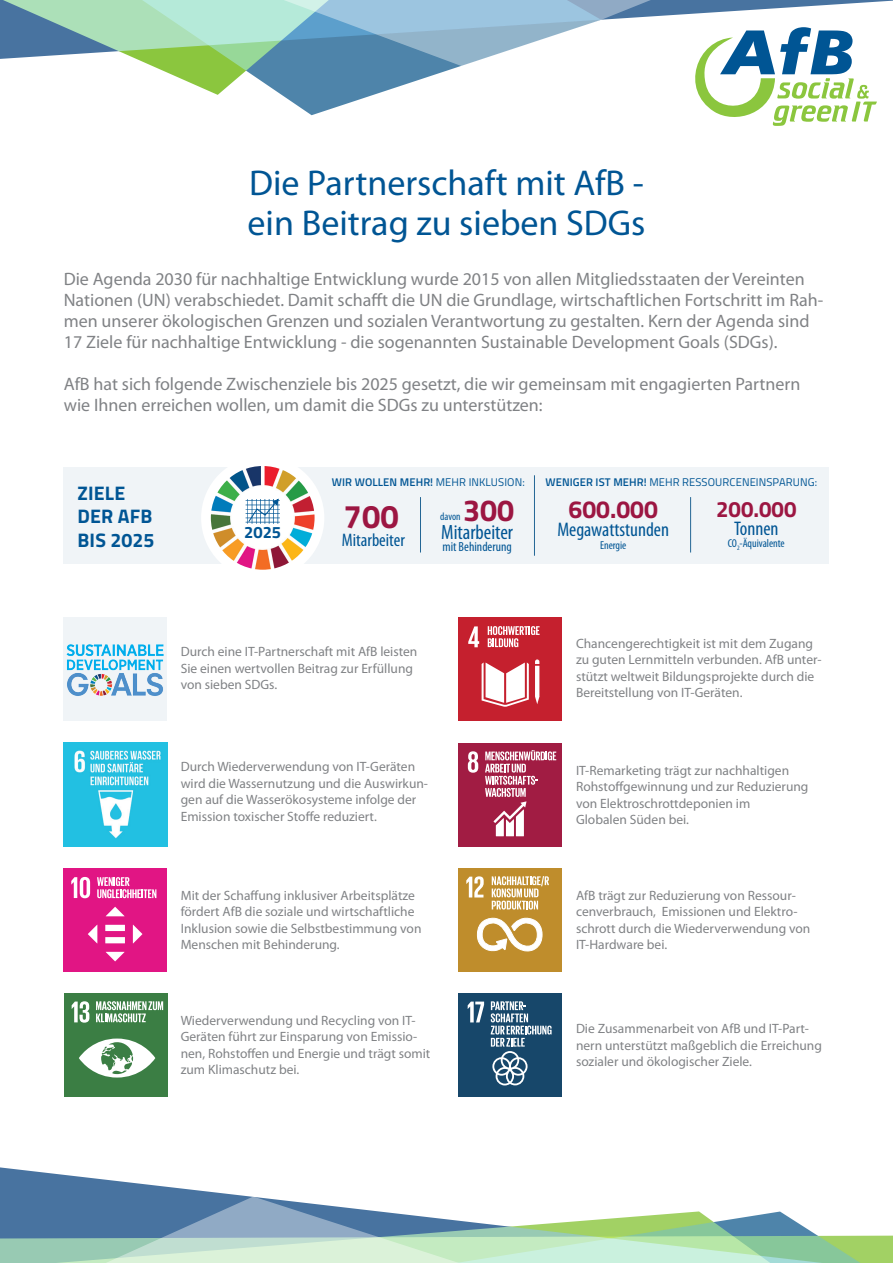
<style>
.page{position:relative;width:893px;height:1263px;background:#fff}
.page>*{position:absolute;margin:0;border:0;box-sizing:border-box;transform-origin:0 0}
.t1{font:36px/40.5px "Myriad Pro";color:#005594}
.t2{font:700 32.7px "Titillium Web";color:#9c1642}
.t3{font:700 30.45px "Titillium Web";color:#9c1642}
.t4{font:700 24.75px "Titillium Web";color:#9c1642}
.t5{font:700 22.2px "Titillium Web";color:#9c1642}
.t6{font:condensed 20.85px "Myriad Pro";color:#005594}
.t7{font:condensed 19.8px "Myriad Pro";color:#005594}
.t8{font:700 19.65px/23.5px "Titillium Web";letter-spacing:.01em;color:#005594}
.t9{font:condensed 18.3px "Myriad Pro";color:#005594}
.t10{font:18px/21px "Myriad Pro";color:#808285}
.t11{font:700 16.5px "Titillium Web";color:#005594}
.t12{font:13.5px/16.5px "Myriad Pro";color:#808285}
.t13{font:condensed 13.35px "Myriad Pro";color:#005594}
.t14{font:condensed 11.4px "Myriad Pro";color:#005594}
.t15{font:11.1px "Titillium Web";letter-spacing:.01em;color:#005594}
.t16{font:600 11.1px "Titillium Web";letter-spacing:.01em;color:#005594}
.t17{font:condensed 10.8px "Myriad Pro";letter-spacing:-.005em;color:#005594}
.s1{font-weight:400}
.s2{font-weight:600}
</style>
<div class="page">
<svg style="left:695px;top:71px;width:182px;height:55px"></svg>
<svg style="left:282px;top:95px;width:91px;height:20px"></svg>
<svg style="left:164px;top:71px;width:282px;height:24px;fill:#4e84aa"></svg>
<svg style="left:0;top:0;width:893px;height:71px"></svg>
<svg style="left:0;top:1167px;width:245px;height:29px"></svg>
<svg style="left:0;top:1196px;width:375px;height:15px;fill:#4873a0"></svg>
<svg style="left:0;top:1211px;width:893px;height:52px;background:#a4c8bb"></svg>
<div style="left:64px;top:467px;width:765px;height:96px;background:#f0f4f7"></div>
<div style="left:64px;top:618px;width:103px;height:103px;background:#f0f4f7"></div>
<div style="left:458px;top:993px;width:104px;height:103px;background:#17476a"></div>
<svg style="left:468px;top:1001px;width:16px;height:21px"></svg>
<svg style="left:491px;top:1001px;width:61px;height:84px"></svg>
<hr style="left:690px;top:497px;width:1px;height:55px;background:#246695">
<hr style="left:420px;top:497px;width:1px;height:55px;background:#246695">
<hr style="left:534px;top:475px;width:1px;height:81px;background:#246695">
<img style="left:206px;top:461px;width:113px;height:114px;border-radius:57px">
<div style="left:201px;top:456px;width:123px;height:123px;border:10px solid #fff;border-radius:50%"></div>
<hr style="left:246px;top:522px;width:34px;height:1px;background:#005594">
<hr style="left:246px;top:513px;width:34px;height:1px;background:#005594">
<hr style="left:246px;top:505px;width:34px;height:1px;background:#005594">
<hr style="left:246px;top:518px;width:34px;height:1px;background:#005594">
<hr style="left:246px;top:509px;width:34px;height:1px;background:#005594">
<hr style="left:246px;top:500px;width:34px;height:1px;background:#005594">
<svg style="left:247px;top:498px;width:32px;height:26px"></svg>
<div style="left:65px;top:993px;width:103px;height:103px;background:#3b7e44"></div>
<svg style="left:72px;top:1001px;width:17px;height:22px"></svg>
<svg style="left:79px;top:1038px;width:76px;height:39px"></svg>
<svg style="left:96px;top:1001px;width:67px;height:21px"></svg>
<div style="left:458px;top:868px;width:104px;height:103px;background:#bf8d2c"></div>
<svg style="left:466px;top:876px;width:18px;height:21px"></svg>
<svg style="left:477px;top:917px;width:65px;height:35px"></svg>
<svg style="left:492px;top:876px;width:57px;height:33px"></svg>
<div style="left:64px;top:868px;width:103px;height:104px;background:#e11584"></div>
<svg style="left:71px;top:877px;width:19px;height:21px"></svg>
<div style="left:105px;top:937px;width:20px;height:6px;background:#fff"></div>
<div style="left:105px;top:925px;width:20px;height:6px;background:#fff"></div>
<svg style="left:106px;top:907px;width:19px;height:9px"></svg>
<svg style="left:133px;top:925px;width:9px;height:18px"></svg>
<svg style="left:106px;top:952px;width:19px;height:9px"></svg>
<svg style="left:88px;top:925px;width:9px;height:18px"></svg>
<svg style="left:97px;top:877px;width:59px;height:21px"></svg>
<div style="left:458px;top:743px;width:104px;height:103px;background:#a11c43"></div>
<svg style="left:468px;top:751px;width:10px;height:22px"></svg>
<svg style="left:485px;top:750px;width:71px;height:86px"></svg>
<img style="left:64px;top:743px;width:103px;height:103px">
<div style="left:458px;top:618px;width:104px;height:103px;background:#c5202e"></div>
<svg style="left:468px;top:626px;width:11px;height:21px"></svg>
<svg style="left:535px;top:659px;width:4px;height:45px"></svg>
<svg style="left:482px;top:662px;width:47px;height:45px"></svg>
<svg style="left:488px;top:626px;width:52px;height:21px"></svg>
<img style="left:66px;top:644px;width:98px;height:52px">
<h1 class="t1" style="left:248px;top:162px;width:399px">Die Partnerschaft mit AfB - ein Beitrag zu sieben SDGs</h1>
<p class="t10" style="left:64px;top:269px;width:761px">Die Agenda 2030 für nachhaltige Entwicklung wurde 2015 von allen Mitgliedsstaaten der Vereinten Nationen (UN) verabschiedet. Damit schafft die UN die Grundlage, wirtschaftlichen Fortschritt im Rah&shy;men unserer ökologischen Grenzen und sozialen Verantwortung zu gestalten. Kern der Agenda sind 17 Ziele für nachhaltige Entwicklung - die sogenannten Sustainable Development Goals (SDGs).</p>
<h3 class="t10" style="left:64px;top:374px;width:738px">AfB hat sich folgende Zwischenziele bis 2025 gesetzt, die wir gemeinsam mit engagierten Partnern wie Ihnen erreichen wollen, um damit die SDGs zu unterstützen:</h3>
<h3 class="t8" style="left:77px;top:480px;width:78px">ZIELE<br>DER AFB<br>BIS 2025</h3>
<p class="t11" style="left:244px;top:520px;width:38px">2025</p>
<p class="t16" style="left:332px;top:474px;width:194px">WIR WOLLEN MEHR! <span class="s1">MEHR INKLUSION:</span></p>
<h2 class="t2" style="left:344px;top:492px;width:57px">700</h2>
<h3 class="t3" style="left:463px;top:487px;width:53px">300</h3>
<h3 class="t9" style="left:342px;top:529px;width:65px">Mitarbeiter</h3>
<p class="t17" style="left:440px;top:510px;width:22px">davon</p>
<h3 class="t6" style="left:441px;top:520px;width:73px">Mitarbeiter</h3>
<p class="t13" style="left:442px;top:539px;width:71px">mit Behinderung</p>
<p class="t15" style="left:545px;top:474px;width:273px"><span class="s2">WENIGER IST MEHR!</span> MEHR RESSOURCENEINSPARUNG:</p>
<h3 class="t4" style="left:569px;top:491px;width:91px">600.000</h3>
<h3 class="t5" style="left:716px;top:492px;width:82px">200.000</h3>
<h3 class="t7" style="left:557px;top:517px;width:113px">Megawattstunden</h3>
<h3 class="t7" style="left:734px;top:516px;width:46px">Tonnen</h3>
<p class="t14" style="left:600px;top:539px;width:28px">Energie</p>
<p class="t14" style="left:728px;top:537px;width:58px">CO<sub>2</sub>-Äquivalente</p>
<p class="t12" style="left:181px;top:643px;width:238px">Durch eine IT-Partnerschaft mit AfB leisten<br>Sie einen wertvollen Beitrag zur Erfüllung von sieben SDGs.</p>
<p class="t12" style="left:181px;top:758px;width:249px">Durch Wiederverwendung von IT-Geräten wird die Wassernutzung und die Auswirkun&shy;gen auf die Wasserökosysteme infolge der Emission toxischer Stoffe reduziert.</p>
<p class="t12" style="left:181px;top:887px;width:242px">Mit der Schaffung inklusiver Arbeitsplätze fördert AfB die soziale und wirtschaftliche Inklusion sowie die Selbstbestimmung von Menschen mit Behinderung.</p>
<p class="t12" style="left:181px;top:1012px;width:251px">Wiederverwendung und Recycling von IT-Geräten führt zur Einsparung von Emissio&shy;nen, Rohstoffen und Energie und trägt somit zum Klimaschutz bei.</p>
<p class="t12" style="left:576px;top:635px;width:247px">Chancengerechtigkeit ist mit dem Zugang zu guten Lernmitteln verbunden. AfB unter&shy;stützt weltweit Bildungsprojekte durch die Bereitstellung von IT-Geräten.</p>
<p class="t12" style="left:576px;top:762px;width:234px">IT-Remarketing trägt zur nachhaltigen Rohstoffgewinnung und zur Reduzierung von Elektroschrottdeponien im<br>Globalen Süden bei.</p>
<p class="t12" style="left:576px;top:887px;width:236px">AfB trägt zur Reduzierung von Ressour&shy;cenverbrauch, Emissionen und Elektro&shy;schrott durch die Wiederverwendung von IT-Hardware bei.</p>
<p class="t12" style="left:576px;top:1020px;width:247px">Die Zusammenarbeit von AfB und IT-Part&shy;nern unterstützt maßgeblich die Erreichung sozialer und ökologischer Ziele.</p>
</div>
